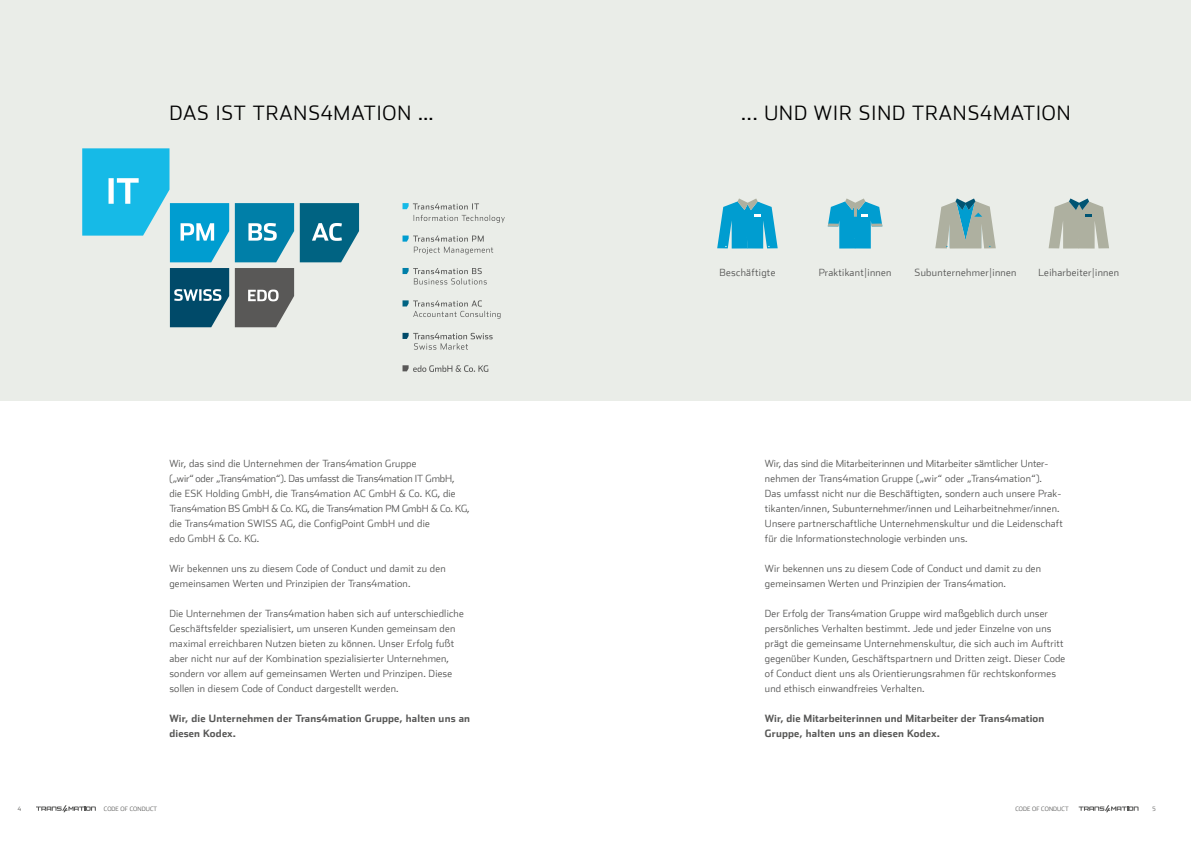
<style>
.page{position:relative;width:1191px;height:842px;background:#fff}
.page>*{position:absolute;margin:0;border:0;box-sizing:border-box;transform-origin:0 0}
.t1{font:300 20px "Stainless";letter-spacing:.05em;color:#000}
.t2{font:300 10px/15px "Stainless";letter-spacing:.02em;color:#575756}
.t3{font:700 10px/15px "Stainless";letter-spacing:.02em;color:#575756}
.t4{font:300 6px "Stainless";letter-spacing:.02em;color:#575756}
</style>
<div class="page">
<div style="left:0;top:0;width:603px;height:400px;background:#eaede8"></div>
<svg style="left:300px;top:203px;width:59px;height:59px;background:#247892"></svg>
<svg style="left:82px;top:148px;width:147px;height:114px"></svg>
<svg style="left:235px;top:203px;width:59px;height:59px;background:#2892b4"></svg>
<svg style="left:170px;top:268px;width:59px;height:59px;background:#26647e"></svg>
<svg style="left:235px;top:268px;width:59px;height:59px;background:#6d6c6b"></svg>
<svg style="left:402px;top:203px;width:103px;height:20px"></svg>
<svg style="left:402px;top:236px;width:91px;height:18px"></svg>
<svg style="left:402px;top:268px;width:85px;height:16px"></svg>
<svg style="left:402px;top:300px;width:98px;height:19px"></svg>
<svg style="left:402px;top:333px;width:90px;height:17px"></svg>
<svg style="left:402px;top:365px;width:86px;height:7px"></svg>
<div style="left:595px;top:0;width:596px;height:400px;background:#eaede8"></div>
<svg style="left:935px;top:198px;width:60px;height:51px"></svg>
<svg style="left:1048px;top:198px;width:61px;height:51px"></svg>
<svg style="left:827px;top:198px;width:55px;height:51px"></svg>
<svg style="left:717px;top:198px;width:60px;height:51px"></svg>
<svg style="left:36px;top:805px;width:60px;height:7px"></svg>
<svg style="left:1078px;top:805px;width:60px;height:7px"></svg>
<h1 class="t1" style="left:169px;top:101px;width:265px">DAS IST TRANS4MATION …</h1>
<p class="t2" style="left:169px;top:455px;width:302px">Wir, das sind die Unternehmen der Trans4mation Gruppe<br>(„wir“ oder „Trans4mation“). Das umfasst die Trans4mation IT GmbH,<br>die ESK Holding GmbH, die Trans4mation AC GmbH &amp; Co. KG, die Trans4mation BS GmbH &amp; Co. KG, die Trans4mation PM GmbH &amp; Co. KG, die Trans4mation SWISS AG, die ConfigPoint GmbH und die<br>edo GmbH &amp; Co. KG.</p>
<p class="t2" style="left:169px;top:560px;width:278px">Wir bekennen uns zu diesem Code of Conduct und damit zu den gemeinsamen Werten und Prinzipien der Trans4mation.</p>
<p class="t2" style="left:169px;top:605px;width:296px">Die Unternehmen der Trans4mation haben sich auf unterschiedliche Geschäftsfelder spezialisiert, um unseren Kunden gemeinsam den maximal erreichbaren Nutzen bieten zu können. Unser Erfolg fußt aber nicht nur auf der Kombination spezialisierter Unternehmen, sondern vor allem auf gemeinsamen Werten und Prinzipen. Diese sollen in diesem Code of Conduct dargestellt werden.</p>
<p class="t3" style="left:169px;top:710px;width:302px">Wir, die Unternehmen der Trans4mation Gruppe, halten uns an diesen Kodex.</p>
<h1 class="t1" style="left:741px;top:101px;width:331px">... UND WIR SIND TRANS4MATION</h1>
<p class="t2" style="left:719px;top:265px;width:57px">Beschäftigte</p>
<p class="t2" style="left:818px;top:265px;width:74px">Praktikant|innen</p>
<p class="t2" style="left:914px;top:265px;width:103px">Subunternehmer|innen</p>
<p class="t2" style="left:1038px;top:265px;width:82px">Leiharbeiter|innen</p>
<p class="t2" style="left:765px;top:455px;width:299px">Wir, das sind die Mitarbeiterinnen und Mitarbeiter sämtlicher Unter&shy;nehmen der Trans4mation Gruppe („wir“ oder „Trans4mation“).<br>Das umfasst nicht nur die Beschäftigten, sondern auch unsere Prak&shy;tikanten/innen, Subunternehmer/innen und Leiharbeitnehmer/innen.<br>Unsere partnerschaftliche Unternehmenskultur und die Leidenschaft für die Informationstechnologie verbinden uns.</p>
<p class="t2" style="left:765px;top:560px;width:278px">Wir bekennen uns zu diesem Code of Conduct und damit zu den gemeinsamen Werten und Prinzipien der Trans4mation.</p>
<p class="t2" style="left:765px;top:605px;width:302px">Der Erfolg der Trans4mation Gruppe wird maßgeblich durch unser persönliches Verhalten bestimmt. Jede und jeder Einzelne von uns prägt die gemeinsame Unternehmenskultur, die sich auch im Auftritt gegenüber Kunden, Geschäftspartnern und Dritten zeigt. Dieser Code of Conduct dient uns als Orientierungsrahmen für rechtskonformes und ethisch einwandfreies Verhalten.</p>
<p class="t3" style="left:765px;top:710px;width:281px">Wir, die Mitarbeiterinnen und Mitarbeiter der Trans4mation<br>Gruppe, halten uns an diesen Kodex.</p>
<p class="t4" style="left:18px;top:805px;width:5px">4</p>
<p class="t4" style="left:104px;top:805px;width:55px">CODE OF CONDUCT</p>
<p class="t4" style="left:1015px;top:805px;width:55px">CODE OF CONDUCT</p>
<p class="t4" style="left:1152px;top:805px;width:5px">5</p>
</div>
